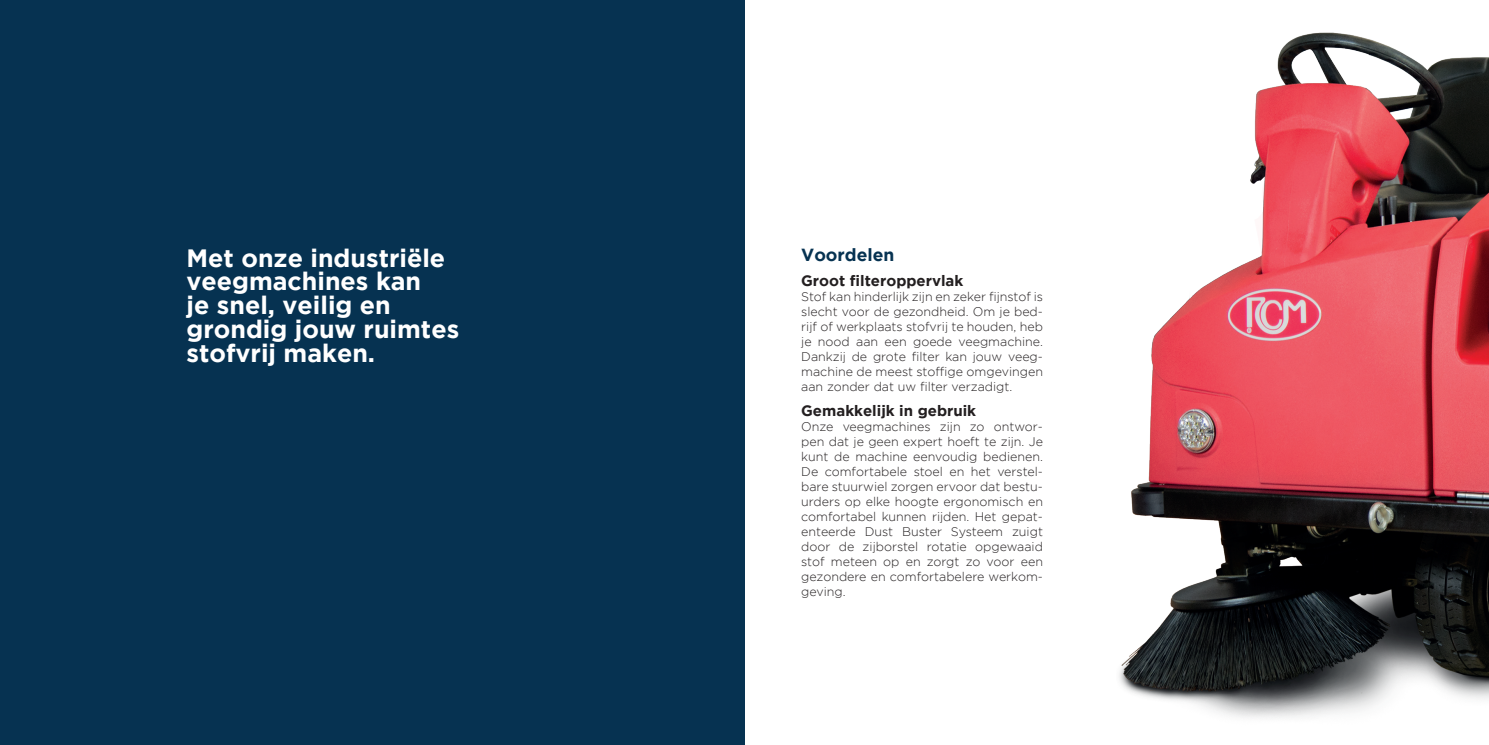
<style>
.page{position:relative;width:1489px;height:745px;background:#fff}
.page>*{position:absolute;margin:0;border:0;box-sizing:border-box;transform-origin:0 0}
.t1{font:700 25px/23.8px "Gotham";color:#fff}
.t2{font:700 17.5px "Gotham";color:#063251}
.t3{font:700 15px "Gotham";color:#231f20}
.t4{font:300 12.5px/15px "Gotham";color:#231f20;text-align:justify}
</style>
<div class="page">
<div style="left:0;top:0;width:744px;height:744px;background:#063251"></div>
<img style="left:1119px;top:32px;width:369px;height:686px">
<h1 class="t1" style="left:186px;top:245px;width:274px">Met onze industriële veegmachines kan<br>je snel, veilig en grondig jouw ruimtes stofvrij maken.</h1>
<h2 class="t2" style="left:801px;top:244px;width:95px">Voordelen</h2>
<p class="t3" style="left:801px;top:271px;width:164px">Groot filteroppervlak</p>
<p class="t4" style="left:801px;top:288px;width:243px">Stof kan hinderlijk zijn en zeker fijnstof is slecht voor de gezondheid. Om je bed&shy;rijf of werkplaats stofvrij te houden, heb je nood aan een goede veegmachine.<br>Dankzij de grote filter kan jouw veeg&shy;machine de meest stoffige omgevingen aan zonder dat uw filter verzadigt.</p>
<p class="t3" style="left:801px;top:402px;width:176px">Gemakkelijk in gebruik</p>
<p class="t4" style="left:801px;top:418px;width:243px">Onze veegmachines zijn zo ontwor&shy;pen dat je geen expert hoeft te zijn. Je kunt de machine eenvoudig bedienen.<br>De comfortabele stoel en het verstel&shy;bare stuurwiel zorgen ervoor dat bestu&shy;urders op elke hoogte ergonomisch en comfortabel kunnen rijden. Het gepat&shy;enteerde Dust Buster Systeem zuigt door de zijborstel rotatie opgewaaid stof meteen op en zorgt zo voor een gezondere en comfortabelere werkom&shy;geving.</p>
</div>
